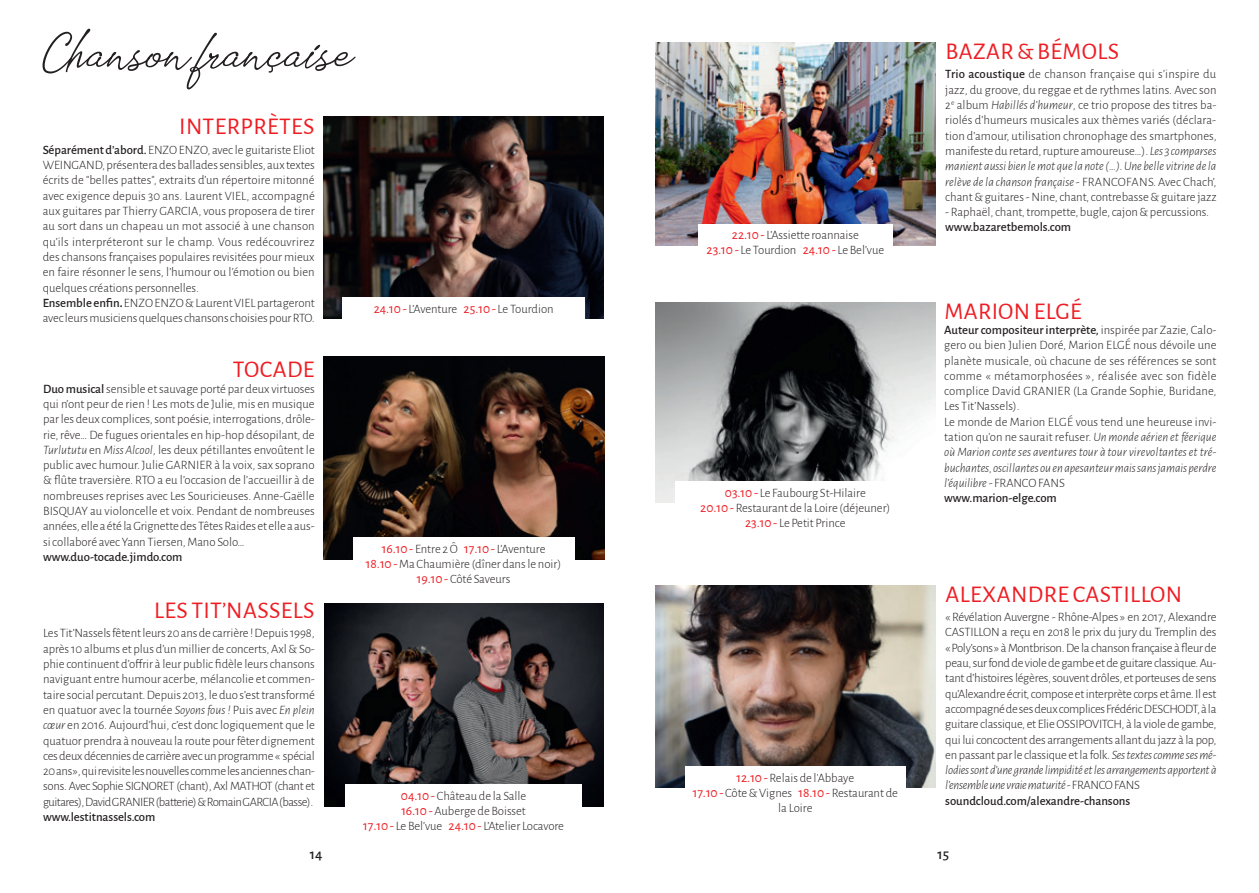
<style>
.page{position:relative;width:1259px;height:893px;background:#fff}
.page>*{position:absolute;margin:0;border:0;box-sizing:border-box;transform-origin:0 0}
.t1{font:24px "Alegreya Sans";letter-spacing:.015em;color:#ee1d23}
.t2{font:500 15px "Alegreya Sans";color:#231f20}
.t3{font:300 12.75px/15.3px "Alegreya Sans";letter-spacing:-.005em;color:#231f20;text-align:center}
.t4{font:500 12.75px "Alegreya Sans";letter-spacing:-.005em;color:#231f20}
.s1{font-weight:500}
.s2{font-weight:700}
.s3{font-style:italic}
.s4{font-weight:400;font-size:13.5px;color:#ee1d23}
</style>
<div class="page">
<svg style="left:42px;top:29px;width:313px;height:60px"></svg>
<img style="left:323px;top:357px;width:281px;height:202px">
<img style="left:655px;top:43px;width:280px;height:202px">
<img style="left:655px;top:302px;width:280px;height:201px">
<img style="left:324px;top:117px;width:279px;height:202px">
<div style="left:342px;top:297px;width:243px;height:43px;background:#fff"></div>
<img style="left:324px;top:604px;width:279px;height:202px">
<div style="left:345px;top:785px;width:237px;height:61px;background:#fff"></div>
<div style="left:698px;top:224px;width:194px;height:49px;background:#fff"></div>
<div style="left:675px;top:482px;width:240px;height:61px;background:#fff"></div>
<div style="left:353px;top:537px;width:221px;height:64px;background:#fff"></div>
<img style="left:655px;top:585px;width:280px;height:203px">
<div style="left:685px;top:766px;width:220px;height:62px;background:#fff"></div>
<h1 class="t1" style="left:179px;top:110px;width:137px">INTERPRÈTES</h1>
<p class="t3" style="left:43px;top:142px;width:274px;text-align:left"><span class="s1">Séparément d’abord.</span> ENZO ENZO, avec le guitariste Eliot WEINGAND, présentera des ballades sensibles, aux textes écrits de "belles pattes", extraits d’un répertoire mitonné avec exigence depuis 30 ans. Laurent VIEL, accompagné aux guitares par Thierry GARCIA, vous proposera de tirer au sort dans un chapeau un mot associé à une chanson qu’ils interpréteront sur le champ. Vous redécouvrirez des chansons françaises populaires revisitées pour mieux en faire résonner le sens, l’humour ou l’émotion ou bien quelques créations personnelles.<br><span class="s1">Ensemble enfin</span><span class="s2">.</span> ENZO ENZO &amp; Laurent VIEL partageront avec leurs musiciens quelques chansons choisies pour RTO.</p>
<h1 class="t1" style="left:233px;top:353px;width:83px">TOCADE</h1>
<p class="t3" style="left:43px;top:380px;width:273px;text-align:justify"><span class="s1">Duo musical</span> sensible et sauvage porté par deux virtuoses qui n’ont peur de rien ! Les mots de Julie, mis en musique par les deux complices, sont poésie, interrogations, drôle&shy;rie, rêve… De fugues orientales en hip-hop désopilant, de <span class="s3">Turlututu</span> en <span class="s3">Miss Alcool</span>, les deux pétillantes envoûtent le public avec humour. Julie GARNIER à la voix, sax soprano &amp; flûte traversière. RTO a eu l’occasion de l’accueillir à de nombreuses reprises avec Les Souricieuses. Anne-Gaëlle BISQUAY au violoncelle et voix. Pendant de nombreuses années, elle a été la Grignette des Têtes Raides et elle a aus&shy;si collaboré avec Yann Tiersen, Mano Solo…</p>
<p class="t4" style="left:43px;top:548px;width:141px">www.duo-tocade.jimdo.com</p>
<h1 class="t1" style="left:154px;top:594px;width:162px">LES TIT’NASSELS</h1>
<p class="t3" style="left:43px;top:625px;width:273px;text-align:justify">Les Tit’Nassels fêtent leurs 20 ans de carrière ! Depuis 1998, après 10 albums et plus d’un millier de concerts, Axl &amp; So&shy;phie continuent d’offrir à leur public fidèle leurs chansons naviguant entre humour acerbe, mélancolie et commen&shy;taire social percutant. Depuis 2013, le duo s’est transformé en quatuor avec la tournée <span class="s3">Soyons fous !</span> Puis avec <span class="s3">En plein cœur</span> en 2016. Aujourd’hui, c’est donc logiquement que le quatuor prendra à nouveau la route pour fêter dignement ces deux décennies de carrière avec un programme « spécial 20 ans », qui revisite les nouvelles comme les anciennes chan&shy;sons. Avec Sophie SIGNORET (chant), Axl MATHOT (chant et guitares), David GRANIER (batterie) &amp; Romain GARCIA (basse).</p>
<p class="t4" style="left:43px;top:808px;width:114px">www.lestitnassels.com</p>
<p class="t3" style="left:374px;top:300px;width:181px"><span class="s4">24.10 -</span> L’Aventure <span class="s4">25.10 -</span> Le Tourdion</p>
<p class="t3" style="left:366px;top:540px;width:197px"><span class="s4">16.10 -</span> Entre 2 Ô <span class="s4">17.10 -</span> L’Aventure<br><span class="s4">18.10 -</span> Ma Chaumière (dîner dans le noir)<br><span class="s4">19.10 -</span> Côté Saveurs</p>
<p class="t3" style="left:363px;top:788px;width:202px"><span class="s4">04.10 -</span> Château de la Salle<br><span class="s4">16.10 -</span> Auberge de Boisset<br><span class="s4">17.10 -</span> Le Bel’vue <span class="s4">24.10 -</span> L’Atelier Locavore</p>
<p class="t3" style="left:706px;top:227px;width:179px"><span class="s4">22.10 -</span> L’Assiette roannaise<br><span class="s4">23.10 -</span> Le Tourdion <span class="s4">24.10 -</span> Le Bel’vue</p>
<p class="t3" style="left:700px;top:484px;width:192px"><span class="s4">03.10 -</span> Le Faubourg St-Hilaire<br><span class="s4">20.10 -</span> Restaurant de la Loire (déjeuner)<br><span class="s4">23.10 -</span> Le Petit Prince</p>
<p class="t3" style="left:693px;top:769px;width:207px"><span class="s4">12.10 -</span> Relais de l'Abbaye<br><span class="s4">17.10 -</span> Côte &amp; Vignes <span class="s4">18.10 -</span> Restaurant de la Loire</p>
<h1 class="t1" style="left:945px;top:35px;width:175px">BAZAR &amp; BÉMOLS</h1>
<p class="t3" style="left:945px;top:66px;width:273px;text-align:justify"><span class="s1">Trio acoustique</span> de chanson française qui s’inspire du jazz, du groove, du reggae et de rythmes latins. Avec son 2<sup>e</sup> album <span class="s3">Habillés d’humeur</span>, ce trio propose des titres ba&shy;riolés d’humeurs musicales aux thèmes variés (déclara&shy;tion d’amour, utilisation chronophage des smartphones, manifeste du retard, rupture amoureuse…). <span class="s3">Les 3 comparses manient aussi bien le mot que la note (…). Une belle vitrine de la relève de la chanson française</span> - FRANCOFANS. Avec Chach’, chant &amp; guitares - Nine, chant, contrebasse &amp; guitare jazz</p>
<p class="t3" style="left:945px;top:204px;width:265px">- Raphaël, chant, trompette, bugle, cajon &amp; percussions.</p>
<p class="t4" style="left:945px;top:218px;width:127px">www.bazaretbemols.com</p>
<h1 class="t1" style="left:944px;top:294px;width:139px">MARION ELGÉ</h1>
<p class="t3" style="left:944px;top:322px;width:274px;text-align:left"><span class="s1">Auteur compositeur interprète,</span> inspirée par Zazie, Calo&shy;gero ou bien Julien Doré, Marion ELGÉ nous dévoile une planète musicale, où chacune de ses références se sont comme « métamorphosées », réalisée avec son fidèle complice David GRANIER (La Grande Sophie, Buridane, Les Tit’Nassels).<br>Le monde de Marion ELGÉ vous tend une heureuse invi&shy;tation qu'on ne saurait refuser. <span class="s3">Un monde aérien et féerique où Marion conte ses aventures tour à tour virevoltantes et tré&shy;buchantes, oscillantes ou en apesanteur mais sans jamais perdre l’équilibre</span> - FRANCO FANS<br><span class="s1">www.marion-elge.com</span></p>
<h1 class="t1" style="left:945px;top:577px;width:238px">ALEXANDRE CASTILLON</h1>
<p class="t3" style="left:945px;top:609px;width:273px;text-align:left">« Révélation Auvergne - Rhône-Alpes » en 2017, Alexandre CASTILLON a reçu en 2018 le prix du jury du Tremplin des « Poly’sons » à Montbrison. De la chanson française à fleur de peau, sur fond de viole de gambe et de guitare classique. Au&shy;tant d’histoires légères, souvent drôles, et porteuses de sens qu’Alexandre écrit, compose et interprète corps et âme. Il est accompagné de ses deux complices Frédéric DESCHODT, à la guitare classique, et Elie OSSIPOVITCH, à la viole de gambe, qui lui concoctent des arrangements allant du jazz à la pop, en passant par le classique et la folk. <span class="s3">Ses textes comme ses mé&shy;lodies sont d’une grande limpidité et les arrangements apportent à l’ensemble une vraie maturité</span> - FRANCO FANS <span class="s1">soundcloud.com/alexandre-chansons</span></p>
<p class="t2" style="left:310px;top:844px;width:14px">14</p>
<p class="t2" style="left:937px;top:844px;width:13px">15</p>
</div>
